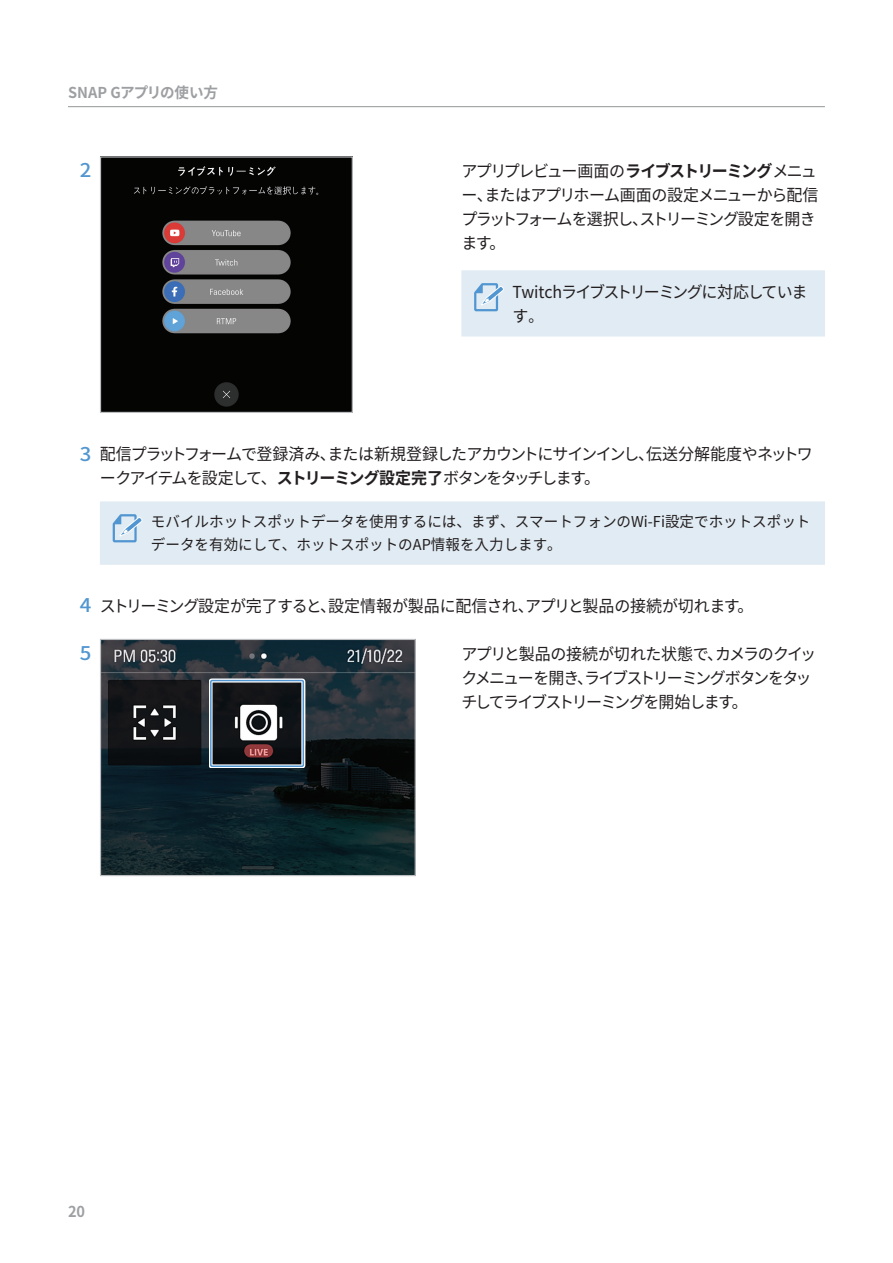
<style>
.page{position:relative;width:893px;height:1263px;background:#fff}
.page>*{position:absolute;margin:0;border:0;box-sizing:border-box;transform-origin:0 0}
.t1{font:500 18.9px "Noto Sans CJ Kjp";color:#5296d1;scale:1.08 1}
.t2{font:16.5px/24px "Noto Sans CJ Kjp";letter-spacing:-.08em;color:#231f20}
.t3{font:16.5px "Noto Sans CJ Kjp";letter-spacing:-.025em;color:#231f20}
.t4{font:15px/22.5px "Noto Sans CJ Kjp";color:#231f20}
.t5{font:700 15px "Noto Sans CJ Kjp";letter-spacing:-.01em;color:#9d9fa2}
.s1{font-weight:700}
.s2{font-size:15px}
.s3{font-weight:500;font-size:18.9px;color:#5296d1}
</style>
<div class="page">
<hr style="left:68px;top:106px;width:757px;height:1px;background:#939598">
<img style="left:102px;top:158px;width:249px;height:253px">
<div style="left:100px;top:156px;width:253px;height:257px;border:1px solid #bcbdc0"></div>
<div style="left:461px;top:270px;width:364px;height:66px;background:#e1ebf3"></div>
<div style="left:100px;top:501px;width:725px;height:64px;background:#e1ebf3"></div>
<svg style="left:113px;top:514px;width:29px;height:28px"></svg>
<img style="left:102px;top:641px;width:312px;height:233px">
<div style="left:100px;top:639px;width:316px;height:237px;border:1px solid #bcbdc0"></div>
<svg style="left:209px;top:678px;width:96px;height:90px;background:#403e41"></svg>
<div style="left:210px;top:680px;width:94px;height:87px;border:2px solid #5296d1"></div>
<p class="t5" style="left:68px;top:84px;width:152px">SNAP Gアプリの使い方</p>
<p class="t1" style="left:80px;top:160px;width:12px">2</p>
<p class="t2" style="left:461px;top:159px;width:359px">アプリプレビュー画面の<span class="s1">ライブストリーミング</span>メニュー、またはアプリホーム画面の設定メニューから配信プラットフォームを選択し、ストリーミング設定を開きます。</p>
<p class="t2" style="left:512px;top:280px;width:297px">Twitchライブストリーミングに対応しています<span class="s2">。</span></p>
<p class="t2" style="left:100px;top:443px;width:714px;text-indent:-20px"><span class="s3">3</span> 配信プラットフォームで登録済み、または新規登録したアカウントにサインインし、伝送分解能度やネットワークアイテムを設定して、<span class="s1">ストリーミング設定完了</span>ボタンをタッチします。</p>
<p class="t4" style="left:151px;top:511px;width:661px">モバイルホットスポットデータを使用するには、まず、スマートフォンのWi-Fi設定でホットスポットデータを有効にして、ホットスポットのAP情報を入力します。</p>
<p class="t3" style="left:80px;top:597px;width:675px"><span class="s3">4</span> ストリーミング設定が完了すると、設定情報が製品に配信され、アプリと製品の接続が切れます。</p>
<p class="t1" style="left:80px;top:642px;width:12px">5</p>
<p class="t2" style="left:461px;top:642px;width:356px">アプリと製品の接続が切れた状態で、カメラのクイックメニューを開き、ライブストリーミングボタンをタッチしてライブストリーミングを開始します。</p>
<p class="t5" style="left:68px;top:1203px;width:19px">20</p>
</div>
